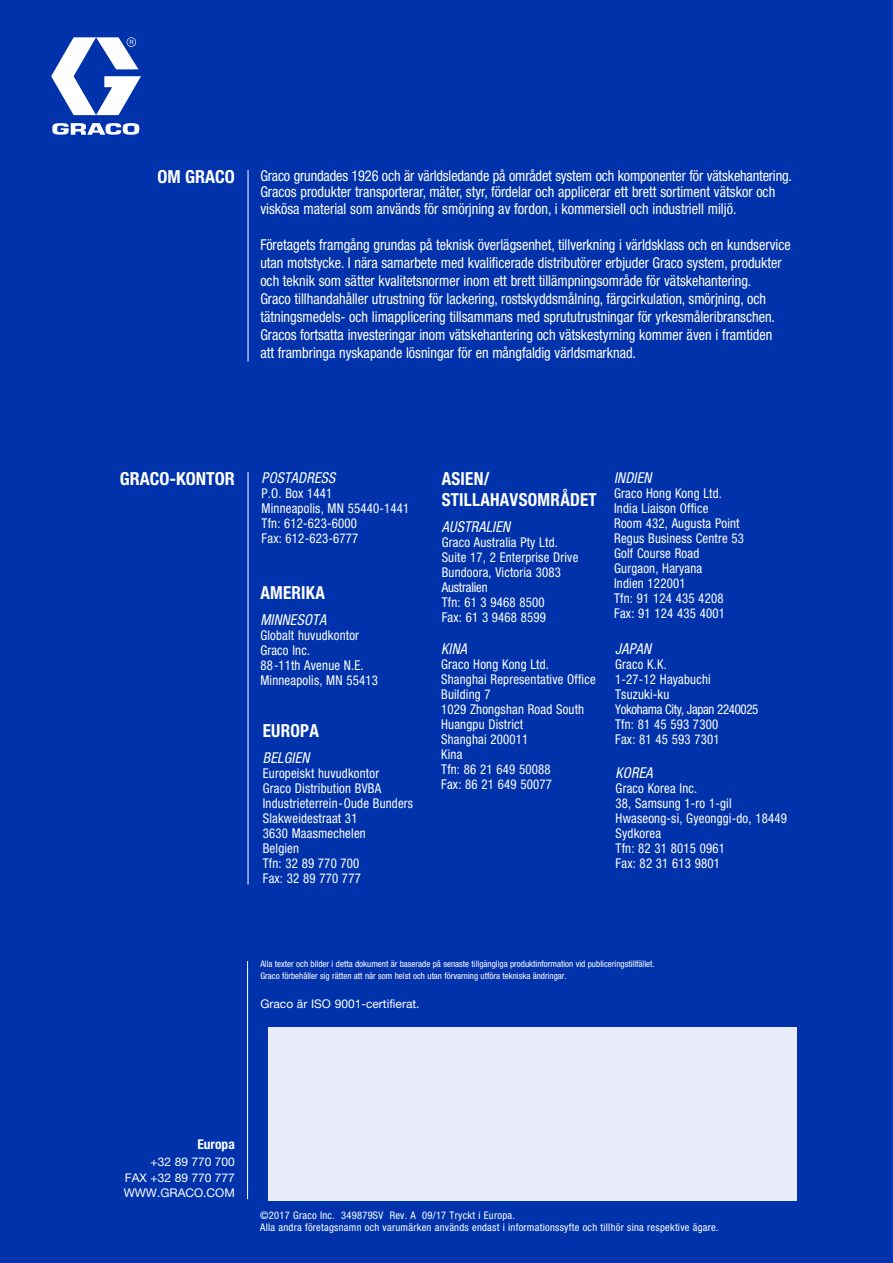
<style>
.page{position:relative;width:893px;height:1263px;background:#0033ab}
.page>*{position:absolute;margin:0;border:0;box-sizing:border-box;transform-origin:0 0}
.t1{font:700 condensed 18px/21.6px "Helvetica Neue LT Std";letter-spacing:.015em;color:#fff;scale:.95 1}
.t2{font:700 condensed 18px "Helvetica Neue LT Std";letter-spacing:.015em;color:#fff}
.t3{font:condensed 15px/18px "Helvetica Neue LT Std";color:#fff;scale:.95 1}
.t4{font:italic condensed 15px "Helvetica Neue LT Std";letter-spacing:.015em;color:#fff;scale:.95 1}
.t5{font:condensed 13.5px/15px "Helvetica Neue LT Std";letter-spacing:.015em;color:#fff;scale:.95 1}
.t6{font:700 condensed 13.5px "Helvetica Neue LT Std";color:#fff}
.t7{font:12px/16.5px "Helvetica Neue LT Std";color:#fff;text-align:right}
.t8{font:condensed 10.5px/12px "Helvetica Neue LT Std";letter-spacing:.025em;color:#fff}
.t9{font:condensed 9px/12px "Helvetica Neue LT Std";color:#fff}
</style>
<div class="page">
<svg style="left:51px;top:37px;width:90px;height:98px"></svg>
<div style="left:268px;top:1027px;width:529px;height:173px;background:#e6ebf7"></div>
<hr style="left:248px;top:170px;width:1px;height:191px;background:#fff">
<hr style="left:247px;top:961px;width:1px;height:238px;background:#fff">
<hr style="left:248px;top:472px;width:1px;height:412px;background:#fff">
<h1 class="t2" style="left:157px;top:166px;width:79px">OM GRACO</h1>
<p class="t3" style="left:260px;top:167px;width:561px;line-height:16.5px">Graco grundades 1926 och är världsledande på området system och komponenter för vätskehantering.<br>Gracos produkter transporterar, mäter, styr, fördelar och applicerar ett brett sortiment vätskor och viskösa material som används för smörjning av fordon, i kommersiell och industriell miljö.</p>
<p class="t3" style="left:260px;top:235px;width:560px">Företagets framgång grundas på teknisk överlägsenhet, tillverkning i världsklass och en kundservice utan motstycke. I nära samarbete med kvalificerade distributörer erbjuder Graco system, produkter och teknik som sätter kvalitetsnormer inom ett brett tillämpningsområde för vätskehantering.<br>Graco tillhandahåller utrustning för lackering, rostskyddsmålning, färgcirkulation, smörjning, och tätningsmedels- och limapplicering tillsammans med sprututrustningar för yrkesmåleribranschen.<br>Gracos fortsatta investeringar inom vätskehantering och vätskestyrning kommer även i framtiden<br>att frambringa nyskapande lösningar för en mångfaldig världsmarknad.</p>
<h1 class="t2" style="left:120px;top:468px;width:117px">GRACO-KONTOR</h1>
<p class="t4" style="left:262px;top:469px;width:79px">POSTADRESS</p>
<p class="t5" style="left:262px;top:485px;width:157px">P.O. Box 1441<br>Minneapolis, MN 55440-1441<br>Tfn: 612-623-6000<br>Fax: 612-623-6777</p>
<h1 class="t1" style="left:260px;top:582px;width:69px">AMERIKA</h1>
<p class="t4" style="left:260px;top:611px;width:71px">MINNESOTA</p>
<p class="t5" style="left:260px;top:627px;width:125px">Globalt huvudkontor<br>Graco Inc.<br>88-11th Avenue N.E.<br>Minneapolis, MN 55413</p>
<h1 class="t1" style="left:263px;top:720px;width:61px">EUROPA</h1>
<p class="t4" style="left:263px;top:749px;width:51px">BELGIEN</p>
<p class="t5" style="left:263px;top:765px;width:160px">Europeiskt huvudkontor<br>Graco Distribution BVBA<br>Industrieterrein-Oude Bunders<br>Slakweidestraat 31<br>3630 Maasmechelen<br>Belgien<br>Tfn: 32 89 770 700<br>Fax: 32 89 770 777</p>
<h1 class="t1" style="left:442px;top:467px;width:165px">ASIEN/<br>STILLAHAVSOMRÅDET</h1>
<p class="t4" style="left:442px;top:518px;width:74px">AUSTRALIEN</p>
<p class="t5" style="left:442px;top:535px;width:145px">Graco Australia Pty Ltd.<br>Suite 17, 2 Enterprise Drive<br>Bundoora, Victoria 3083<br>Australien<br>Tfn: 61 3 9468 8500<br>Fax: 61 3 9468 8599</p>
<p class="t4" style="left:441px;top:640px;width:29px">KINA</p>
<p class="t5" style="left:441px;top:657px;width:164px">Graco Hong Kong Ltd.<br>Shanghai Representative Office<br>Building 7<br>1029 Zhongshan Road South<br>Huangpu District<br>Shanghai 200011<br>Kina<br>Tfn: 86 21 649 50088<br>Fax: 86 21 649 50077</p>
<p class="t4" style="left:614px;top:469px;width:41px">INDIEN</p>
<p class="t5" style="left:614px;top:485px;width:138px">Graco Hong Kong Ltd.<br>India Liaison Office<br>Room 432, Augusta Point<br>Regus Business Centre 53<br>Golf Course Road<br>Gurgaon, Haryana<br>Indien 122001<br>Tfn: 91 124 435 4208<br>Fax: 91 124 435 4001</p>
<p class="t4" style="left:615px;top:640px;width:39px">JAPAN</p>
<p class="t5" style="left:615px;top:657px;width:152px">Graco K.K.<br>1-27-12 Hayabuchi<br>Tsuzuki-ku<br>Yokohama City, Japan 2240025<br>Tfn: 81 45 593 7300<br>Fax: 81 45 593 7301</p>
<p class="t4" style="left:616px;top:764px;width:40px">KOREA</p>
<p class="t5" style="left:616px;top:780px;width:182px">Graco Korea Inc.<br>38, Samsung 1-ro 1-gil<br>Hwaseong-si, Gyeonggi-do, 18449<br>Sydkorea<br>Tfn: 82 31 8015 0961<br>Fax: 82 31 613 9801</p>
<p class="t9" style="left:260px;top:958px;width:396px">Alla texter och bilder i detta dokument är baserade på senaste tillgängliga produktinformation vid publiceringstillfället.<br>Graco förbehåller sig rätten att när som helst och utan förvarning utföra tekniska ändringar.</p>
<p class="t7" style="left:260px;top:995px;width:161px">Graco är ISO 9001-certifierat.</p>
<p class="t6" style="left:197px;top:1136px;width:39px">Europa</p>
<p class="t7" style="left:125px;top:1153px;width:111px">+32 89 770 700<br>FAX +32 89 770 777</p>
<p class="t7" style="left:124px;top:1184px;width:113px">WWW.GRACO.COM</p>
<p class="t8" style="left:260px;top:1209px;width:460px">©2017 Graco Inc. 349879SV Rev. A 09/17 Tryckt i Europa.<br>Alla andra företagsnamn och varumärken används endast i informationssyfte och tillhör sina respektive ägare.</p>
</div>
